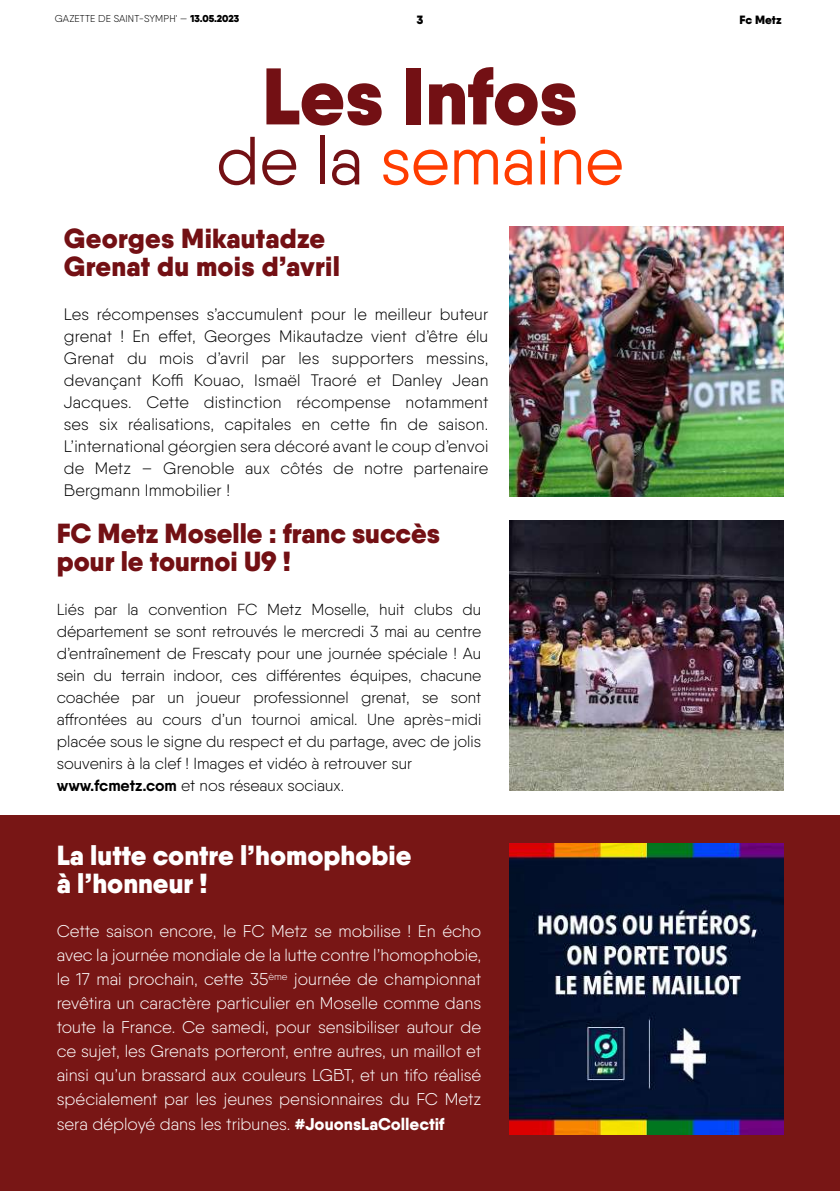
<style>
.page{position:relative;width:840px;height:1191px;background:#fff}
.page>*{position:absolute;margin:0;border:0;box-sizing:border-box;transform-origin:0 0}
.t1{font:900 80px "Qanelas";color:#731014}
.t2{font:68px "Qanelas";color:#ff3c00}
.t3{font:900 27.6px/28px "Qanelas";color:#731014}
.t4{font:900 27.6px/28px "Qanelas";color:#fff}
.t5{font:300 17px/24px "Qanelas";color:#fff;text-align:justify}
.t6{font:300 16.6px/22px "Qanelas";letter-spacing:.01em;color:#000;text-align:justify}
.t7{font:300 16px/22px "Qanelas";color:#000}
.t8{font:900 12px "Qanelas";color:#000}
.t9{font:300 10px "Qanelas";letter-spacing:.01em;color:#000}
.s1{font-weight:900}
.s2{color:#731014}
.s3{font-weight:700}
.s4{font-weight:800}
</style>
<div class="page">
<div style="left:0;top:815px;width:839px;height:376px;background:#781615"></div>
<img style="left:509px;top:521px;width:273px;height:270px">
<img style="left:509px;top:843px;width:273px;height:291px">
<img style="left:509px;top:226px;width:273px;height:270px">
<p class="t9" style="left:55px;top:13px;width:186px">GAZETTE DE SAINT-SYMPH' — <span class="s1">13.05.2023</span></p>
<p class="t8" style="left:739px;top:12px;width:43px">Fc Metz</p>
<p class="t8" style="left:416px;top:12px;width:8px">3</p>
<h1 class="t1" style="left:262px;top:45px;width:317px">Les Infos</h1>
<h2 class="t2" style="left:216px;top:119px;width:409px"><span class="s2">de la</span> semaine</h2>
<h3 class="t3" style="left:64px;top:224px;width:277px">Georges Mikautadze<br>Grenat du mois d’avril</h3>
<p class="t6" style="left:64px;top:303px;width:426px">Les récompenses s’accumulent pour le meilleur buteur grenat ! En effet, Georges Mikautadze vient d’être élu Grenat du mois d’avril par les supporters messins, devançant Koffi Kouao, Ismaël Traoré et Danley Jean Jacques. Cette distinction récompense notamment ses six réalisations, capitales en cette fin de saison.<br>L’international géorgien sera décoré avant le coup d’envoi de Metz – Grenoble aux côtés de notre partenaire Bergmann Immobilier !</p>
<h3 class="t3" style="left:57px;top:519px;width:384px">FC Metz Moselle : franc succès pour le tournoi U9 !</h3>
<p class="t7" style="left:57px;top:598px;width:426px">Liés par la convention FC Metz Moselle, huit clubs du département se sont retrouvés le mercredi 3 mai au centre d’entraînement de Frescaty pour une journée spéciale ! Au sein du terrain indoor, ces différentes équipes, chacune coachée par un joueur professionnel grenat, se sont affrontées au cours d’un tournoi amical. Une après-midi placée sous le signe du respect et du partage, avec de jolis souvenirs à la clef ! Images et vidéo à retrouver sur <span class="s3">www.fcmetz.com</span> et nos réseaux sociaux.</p>
<h3 class="t4" style="left:57px;top:841px;width:356px">La lutte contre l’homophobie à l’honneur !</h3>
<p class="t5" style="left:57px;top:919px;width:426px">Cette saison encore, le FC Metz se mobilise ! En écho avec la journée mondiale de la lutte contre l’homophobie, le 17 mai prochain, cette 35<sup>ème</sup> journée de championnat revêtira un caractère particulier en Moselle comme dans toute la France. Ce samedi, pour sensibiliser autour de ce sujet, les Grenats porteront, entre autres, un maillot et ainsi qu’un brassard aux couleurs LGBT, et un tifo réalisé spécialement par les jeunes pensionnaires du FC Metz sera déployé dans les tribunes. <span class="s4">#JouonsLaCollectif</span></p>
</div>
